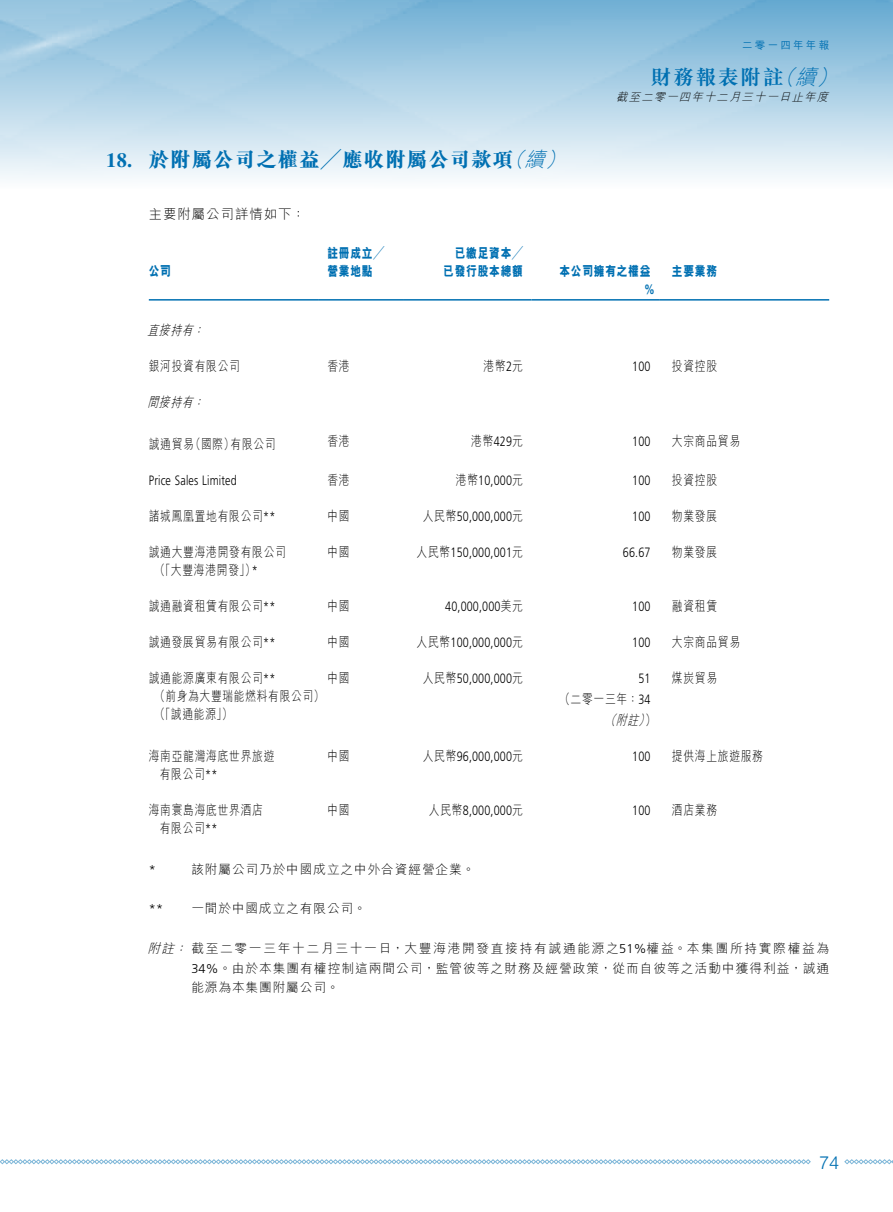
<style>
.page{position:relative;width:893px;height:1212px;background:#fff}
.page>*{position:absolute;margin:0;border:0;box-sizing:border-box;transform-origin:0 0}
.t1{font:700 21px "M Sung HK";letter-spacing:.065em;color:#0070b2}
.t2{font:italic 300 21px "M Hei HK";color:#0070b2}
._01_Subhead_1{font:800 20.25px "M Sung HK";letter-spacing:.06em;color:#0070b2}
._01_Subhead_1-2{font:italic 300 20.25px "M Hei HK";color:#0070b2}
._01_Subhead_1-3{font:700 20.25px "Times LT Std";color:#0070b2}
.t3{font:300 18px "Helvetica LT Std";color:#0070b2}
._00_Body_Text{font:300 13.5px "M Hei HK";letter-spacing:.065em;color:#000;scale:.8 1}
._00_Body_Text-2{font:300 13.5px "Frutiger LT Std";letter-spacing:.015em;color:#000;scale:.8 1}
._00_Body_Text-3{font:800 13.5px "M Hei HK";letter-spacing:.065em;color:#0070b2;scale:.8 1}
._00_Body_Text-4{font:italic 300 13.5px "M Hei HK";color:#000;scale:.8 1}
._00_Body_Text-5{font:300 13.5px "M Hei HK";letter-spacing:.065em;color:#000}
._00_Body_Text-6{font:700 13.5px "Frutiger LT Std";color:#0070b2;scale:.8 1}
._06_Notes_Text{font:300 12.75px/19.5px "M Hei HK";letter-spacing:.075em;color:#000}
._06_Notes_Text-2{font:300 12.75px "M Hei HK";letter-spacing:.13em;color:#000}
._06_Notes_Text-3{font:300 12.75px "Frutiger LT Std";color:#000}
._06_Notes_Text-4{font:italic 300 12.75px "M Hei HK";color:#000}
.t4{font:italic 300 11.25px "M Hei HK";color:#000}
.t5{font:500 10.5px "M Hei HK";letter-spacing:.215em;color:#0070b2}
.s1{font-family:"Frutiger LT Std"}
.s2{font-family:"M Hei HK"}
.s3{font-style:italic}
</style>
<div class="page">
<img style="left:0;top:0;width:893px;height:179px">
<svg style="left:844px;top:1159px;width:49px;height:5px"></svg>
<svg style="left:0;top:1159px;width:811px;height:5px"></svg>
<hr style="left:149px;top:299px;width:170px;height:2px;background:#0070b2">
<hr style="left:319px;top:299px;width:85px;height:2px;background:#0070b2">
<hr style="left:404px;top:299px;width:127px;height:2px;background:#0070b2">
<hr style="left:531px;top:299px;width:128px;height:2px;background:#0070b2">
<hr style="left:659px;top:299px;width:170px;height:2px;background:#0070b2">
<p class="t5" style="left:742px;top:38px;width:88px">二零一四年年報</p>
<h1 class="t2" style="left:795px;top:66px;width:28px">續</h1>
<h1 class="t2" style="left:774px;top:66px;width:28px">（</h1>
<h1 class="t2" style="left:816px;top:66px;width:28px">(</h1>
<h1 class="t1" style="left:651px;top:66px;width:135px">財務報表附註</h1>
<p class="t4" style="left:616px;top:91px;width:216px">截至二零一四年十二月三十一日止年度</p>
<p class="_01_Subhead_1-3" style="left:106px;top:148px;width:27px">18.</p>
<p class="_01_Subhead_1" style="left:149px;top:149px;width:366px">於附屬公司之權益╱應收附屬公司款項</p>
<p class="_01_Subhead_1-2" style="left:524px;top:149px;width:27px">續</p>
<p class="_01_Subhead_1-2" style="left:504px;top:149px;width:27px">（</p>
<p class="_01_Subhead_1-2" style="left:545px;top:149px;width:27px">(</p>
<p class="_00_Body_Text-5" style="left:149px;top:207px;width:158px">主要附屬公司詳情如下：</p>
<p class="_00_Body_Text-3" style="left:149px;top:264px;width:29px">公司</p>
<p class="_00_Body_Text-3" style="left:327px;top:246px;width:72px">註冊成立╱</p>
<p class="_00_Body_Text-3" style="left:327px;top:264px;width:58px">營業地點</p>
<p class="_00_Body_Text-3" style="left:455px;top:246px;width:87px">已繳足資本╱</p>
<p class="_00_Body_Text-3" style="left:443px;top:264px;width:101px">已發行股本總額</p>
<p class="_00_Body_Text-3" style="left:559px;top:264px;width:116px">本公司擁有之權益</p>
<p class="_00_Body_Text-3" style="left:672px;top:264px;width:58px">主要業務</p>
<p class="_00_Body_Text-6" style="left:644px;top:281px;width:15px">%</p>
<p class="_00_Body_Text-4" style="left:147px;top:323px;width:63px">直接持有</p>
<p class="_00_Body_Text-4" style="left:193px;top:323px;width:19px">：</p>
<p class="_00_Body_Text" style="left:149px;top:359px;width:116px">銀河投資有限公司</p>
<p class="_00_Body_Text-4" style="left:193px;top:395px;width:19px">：</p>
<p class="_00_Body_Text-4" style="left:147px;top:395px;width:63px">間接持有</p>
<p class="_00_Body_Text" style="left:327px;top:359px;width:29px">香港</p>
<p class="_00_Body_Text" style="left:484px;top:359px;width:51px">港幣元<span class="s1">2</span></p>
<p class="_00_Body_Text-2" style="left:632px;top:359px;width:24px">100</p>
<p class="_00_Body_Text" style="left:672px;top:359px;width:58px">投資控股</p>
<p class="_00_Body_Text" style="left:190px;top:437px;width:57px">（國際）</p>
<p class="_00_Body_Text" style="left:230px;top:437px;width:58px">有限公司</p>
<p class="_00_Body_Text" style="left:149px;top:437px;width:58px">誠通貿易</p>
<p class="_00_Body_Text" style="left:327px;top:434px;width:29px">香港</p>
<p class="_00_Body_Text" style="left:471px;top:434px;width:66px">港幣<span class="s1">429</span>元</p>
<p class="_00_Body_Text-2" style="left:632px;top:434px;width:24px">100</p>
<p class="_00_Body_Text" style="left:672px;top:434px;width:87px">大宗商品貿易</p>
<p class="_00_Body_Text-2" style="left:149px;top:473px;width:111px">Price Sales Limited</p>
<p class="_00_Body_Text" style="left:327px;top:473px;width:29px">香港</p>
<p class="_00_Body_Text-2" style="left:456px;top:473px;width:85px"><span class="s2">港幣</span>10,000<span class="s2">元</span></p>
<p class="_00_Body_Text-2" style="left:632px;top:473px;width:24px">100</p>
<p class="_00_Body_Text" style="left:672px;top:473px;width:58px">投資控股</p>
<p class="_00_Body_Text" style="left:149px;top:509px;width:160px">諸城鳳凰置地有限公司<span class="s1">**</span></p>
<p class="_00_Body_Text" style="left:149px;top:545px;width:173px">誠通大豐海港開發有限公司</p>
<p class="_00_Body_Text" style="left:154px;top:563px;width:131px">（「大豐海港開發 <span class="s1">*</span>(「</p>
<p class="_00_Body_Text" style="left:327px;top:509px;width:29px">中國</p>
<p class="_00_Body_Text" style="left:327px;top:545px;width:29px">中國</p>
<p class="_00_Body_Text-2" style="left:423px;top:509px;width:127px"><span class="s2">人民幣</span>50,000,000<span class="s2">元</span></p>
<p class="_00_Body_Text-2" style="left:417px;top:545px;width:135px"><span class="s2">人民幣</span>150,000,001<span class="s2">元</span></p>
<p class="_00_Body_Text-2" style="left:632px;top:509px;width:24px">100</p>
<p class="_00_Body_Text-2" style="left:623px;top:545px;width:36px">66.67</p>
<p class="_00_Body_Text" style="left:672px;top:509px;width:58px">物業發展</p>
<p class="_00_Body_Text" style="left:672px;top:545px;width:58px">物業發展</p>
<p class="_00_Body_Text" style="left:149px;top:599px;width:160px">誠通融資租賃有限公司<span class="s1">**</span></p>
<p class="_00_Body_Text" style="left:327px;top:599px;width:29px">中國</p>
<p class="_00_Body_Text-2" style="left:445px;top:599px;width:99px">40,000,000<span class="s2">美元</span></p>
<p class="_00_Body_Text-2" style="left:632px;top:599px;width:24px">100</p>
<p class="_00_Body_Text" style="left:672px;top:599px;width:58px">融資租賃</p>
<p class="_00_Body_Text" style="left:149px;top:635px;width:160px">誠通發展貿易有限公司<span class="s1">**</span></p>
<p class="_00_Body_Text" style="left:149px;top:671px;width:160px">誠通能源廣東有限公司 <span class="s1">**</span></p>
<p class="_00_Body_Text" style="left:154px;top:689px;width:214px">（前身為大豐瑞能燃料有限公司(</p>
<p class="_00_Body_Text" style="left:154px;top:707px;width:99px">（「誠通能源 (「</p>
<p class="_00_Body_Text" style="left:327px;top:635px;width:29px">中國</p>
<p class="_00_Body_Text" style="left:327px;top:671px;width:29px">中國</p>
<p class="_00_Body_Text-2" style="left:417px;top:635px;width:135px"><span class="s2">人民幣</span>100,000,000<span class="s2">元</span></p>
<p class="_00_Body_Text-2" style="left:423px;top:671px;width:127px"><span class="s2">人民幣</span>50,000,000<span class="s2">元</span></p>
<p class="_00_Body_Text-2" style="left:632px;top:635px;width:24px">100</p>
<p class="_00_Body_Text-2" style="left:638px;top:671px;width:17px">51</p>
<p class="_00_Body_Text" style="left:560px;top:692px;width:115px">（二零一三年：<span class="s1">34</span></p>
<p class="_00_Body_Text" style="left:638px;top:713px;width:24px">(<span class="s3">(</span></p>
<p class="_00_Body_Text-4" style="left:605px;top:713px;width:19px">（</p>
<p class="_00_Body_Text-4" style="left:616px;top:713px;width:34px">附註</p>
<p class="_00_Body_Text" style="left:672px;top:635px;width:87px">大宗商品貿易</p>
<p class="_00_Body_Text" style="left:672px;top:671px;width:58px">煤炭貿易</p>
<p class="_00_Body_Text" style="left:149px;top:749px;width:159px">海南亞龍灣海底世界旅遊</p>
<p class="_00_Body_Text" style="left:160px;top:767px;width:73px">有限公司 <span class="s1">**</span></p>
<p class="_00_Body_Text" style="left:327px;top:749px;width:29px">中國</p>
<p class="_00_Body_Text-2" style="left:423px;top:749px;width:127px"><span class="s2">人民幣</span>96,000,000<span class="s2">元</span></p>
<p class="_00_Body_Text-2" style="left:632px;top:749px;width:24px">100</p>
<p class="_00_Body_Text" style="left:672px;top:749px;width:116px">提供海上旅遊服務</p>
<p class="_00_Body_Text" style="left:149px;top:803px;width:144px">海南寰島海底世界酒店</p>
<p class="_00_Body_Text" style="left:160px;top:821px;width:73px">有限公司 <span class="s1">**</span></p>
<p class="_00_Body_Text" style="left:327px;top:803px;width:29px">中國</p>
<p class="_00_Body_Text-2" style="left:429px;top:803px;width:119px"><span class="s2">人民幣</span>8,000,000<span class="s2">元</span></p>
<p class="_00_Body_Text-2" style="left:632px;top:803px;width:24px">100</p>
<p class="_00_Body_Text" style="left:672px;top:803px;width:58px">酒店業務</p>
<p class="_06_Notes_Text-3" style="left:149px;top:862px;width:9px">*</p>
<p class="_06_Notes_Text" style="left:191px;top:859px;width:285px">該附屬公司乃於中國成立之中外合資經營企業。</p>
<p class="_06_Notes_Text-3" style="left:149px;top:901px;width:16px">**</p>
<p class="_06_Notes_Text" style="left:191px;top:898px;width:176px">一間於中國成立之有限公司。</p>
<p class="_06_Notes_Text-2" style="left:174px;top:942px;width:657px"><span class="s3">：</span>截至二零一三年十二月三十一日，大豐海港開發直接持有誠通能源之<span class="s1">51%</span>權益。本集團所持實際權益為</p>
<p class="_06_Notes_Text-4" style="left:148px;top:942px;width:31px">附註</p>
<p class="_06_Notes_Text" style="left:191px;top:958px;width:639px"><span class="s1">34%</span>。由於本集團有權控制這兩間公司，監管彼等之財務及經營政策，從而自彼等之活動中獲得利益，誠通能源為本集團附屬公司。</p>
<h3 class="t3" style="left:819px;top:1151px;width:22px">74</h3>
</div>
